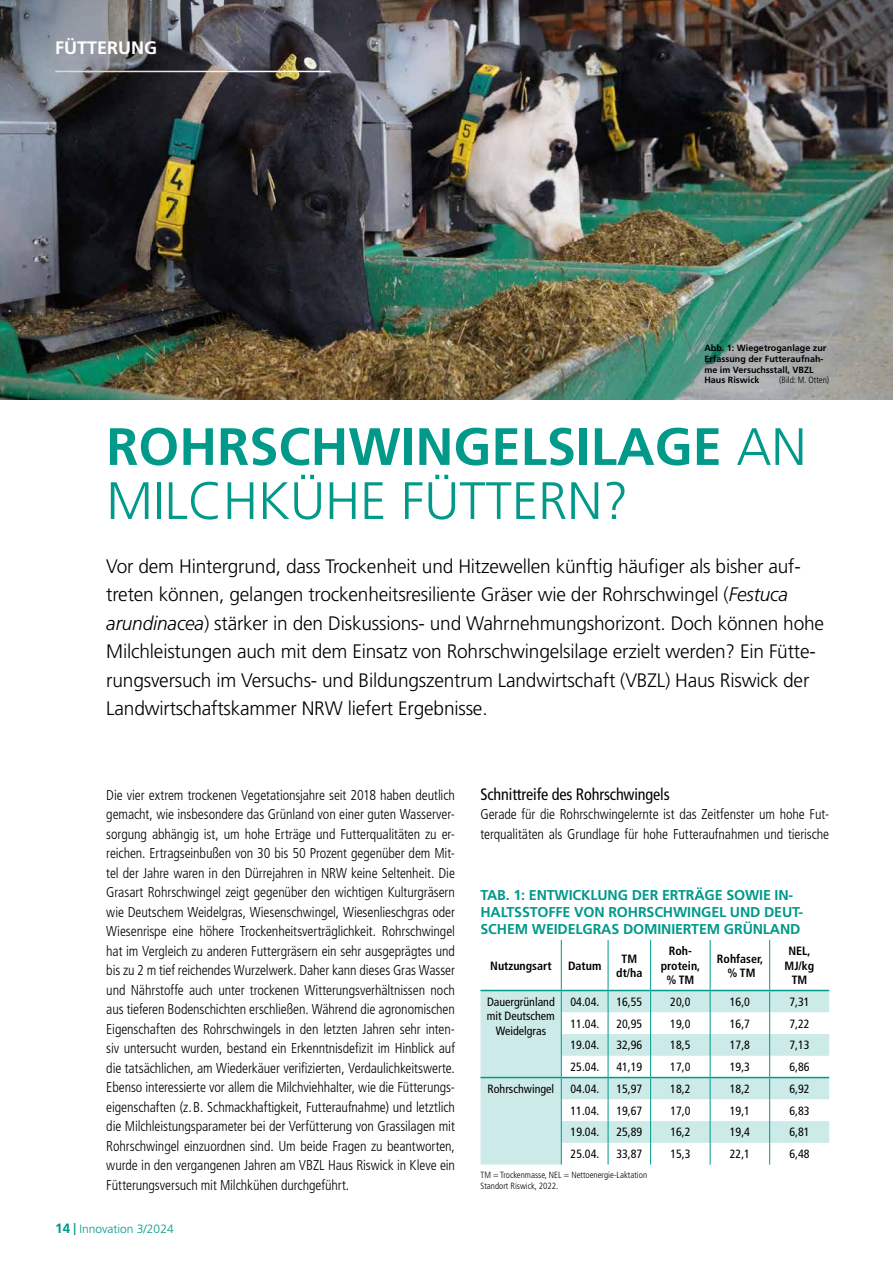
<style>
.page{position:relative;width:893px;height:1263px;background:#fff}
.page>*{position:absolute;margin:0;border:0;box-sizing:border-box;transform-origin:0 0}
.t1{font:700 52.5px/54px "Frutiger LT Std";color:#00998a}
.t2{font:300 19.5px/28.5px "Frutiger LT Std";letter-spacing:-.01em;color:#000}
.t3{font:700 18px "Frutiger LT Std";color:#fff}
.t4{font:condensed 16.5px "Frutiger LT Std";letter-spacing:-.01em;color:#000}
.t5{font:300 condensed 14.25px/19.5px "Frutiger LT Std";letter-spacing:-.005em;color:#000;text-align:justify}
.t6{font:700 14.25px/17.1px "Frutiger LT Std";letter-spacing:-.01em;color:#00998a}
.t7{font:condensed 12px/14.4px "Frutiger LT Std";color:#000;text-align:center}
.t8{font:700 condensed 12px/14.4px "Frutiger LT Std";color:#000;text-align:center}
.t9{font:300 12px "Frutiger LT Std";color:#00998a}
.t10{font:700 9px/10.8px "Frutiger LT Std";color:#000}
.t11{font:300 condensed 9px/10.8px "Frutiger LT Std";color:#000}
.s1{font-weight:300}
.s2{font-style:italic}
.s3{font-weight:700;font-size:13.5px}
.s4{font-weight:700}
</style>
<div class="page">
<img style="left:0;top:0;width:893px;height:400px">
<svg style="left:480px;top:940px;width:349px;height:225px"></svg>
<svg style="left:480px;top:991px;width:349px;height:173px;fill:#ccebe8"></svg>
<hr style="left:561px;top:940px;width:1px;height:50px;background:#00998a">
<hr style="left:608px;top:940px;width:1px;height:50px;background:#00998a">
<hr style="left:650px;top:940px;width:1px;height:50px;background:#00998a">
<hr style="left:710px;top:940px;width:1px;height:50px;background:#00998a">
<hr style="left:769px;top:940px;width:1px;height:50px;background:#00998a">
<svg style="left:608px;top:991px;width:1px;height:173px"></svg>
<svg style="left:650px;top:991px;width:1px;height:173px"></svg>
<svg style="left:710px;top:991px;width:1px;height:173px"></svg>
<svg style="left:769px;top:991px;width:1px;height:173px"></svg>
<svg style="left:561px;top:991px;width:1px;height:173px"></svg>
<hr style="left:480px;top:1077px;width:81px;height:1px;background:#00998a">
<hr style="left:561px;top:1077px;width:47px;height:1px;background:#00998a">
<hr style="left:608px;top:1077px;width:43px;height:1px;background:#00998a">
<hr style="left:651px;top:1077px;width:59px;height:1px;background:#00998a">
<hr style="left:710px;top:1077px;width:60px;height:1px;background:#00998a">
<hr style="left:770px;top:1077px;width:59px;height:1px;background:#00998a">
<hr style="left:480px;top:990px;width:81px;height:1px;background:#00998a">
<hr style="left:561px;top:990px;width:47px;height:1px;background:#00998a">
<hr style="left:608px;top:990px;width:43px;height:1px;background:#00998a">
<hr style="left:651px;top:990px;width:59px;height:1px;background:#00998a">
<hr style="left:710px;top:990px;width:60px;height:1px;background:#00998a">
<hr style="left:770px;top:990px;width:59px;height:1px;background:#00998a">
<hr style="left:55px;top:71px;width:275px;height:1px;background:#fff">
<svg style="left:0;top:0;width:298px;height:141px;background:#54565c"></svg>
<p class="t3" style="left:55px;top:37px;width:35px">Fütterung</p>
<p class="t10" style="left:704px;top:343px;width:123px">Abb. 1: Wiegetroganlage zur<br>Erfassung der Futteraufnah&shy;me im Versuchsstall, VBZL<br>Haus Riswick</p>
<p class="t11" style="left:779px;top:375px;width:51px">(Bild: M. Otten)</p>
<h1 class="t1" style="left:106px;top:420px;width:702px">ROHRSCHWINGELSILAGE <span class="s1">AN<br>MILCHKÜHE FÜTTERN?</span></h1>
<p class="t2" style="left:106px;top:552px;width:719px">Vor dem Hintergrund, dass Trockenheit und Hitzewellen künftig häufiger als bisher auf&shy;treten können, gelangen trockenheitsresiliente Gräser wie der Rohrschwingel (<span class="s2">Festuca arundinacea</span>) stärker in den Diskussions- und Wahrnehmungshorizont. Doch können hohe Milchleistungen auch mit dem Einsatz von Rohrschwingelsilage erzielt werden? Ein Fütte&shy;rungsversuch im Versuchs- und Bildungszentrum Landwirtschaft (VBZL) Haus Riswick der Landwirtschaftskammer NRW liefert Ergebnisse.</p>
<p class="t5" style="left:106px;top:785px;width:350px">Die vier extrem trockenen Vegetationsjahre seit 2018 haben deutlich gemacht, wie insbesondere das Grünland von einer guten Wasserver&shy;sorgung abhängig ist, um hohe Erträge und Futterqualitäten zu er&shy;reichen. Ertragseinbußen von 30 bis 50 Prozent gegenüber dem Mit&shy;tel der Jahre waren in den Dürrejahren in NRW keine Seltenheit. Die Grasart Rohrschwingel zeigt gegenüber den wichtigen Kulturgräsern wie Deutschem Weidelgras, Wiesenschwingel, Wiesenlieschgras oder Wiesenrispe eine höhere Trockenheitsverträglichkeit. Rohrschwingel hat im Vergleich zu anderen Futtergräsern ein sehr ausgeprägtes und bis zu 2 m tief reichendes Wurzelwerk. Daher kann dieses Gras Wasser und Nährstoffe auch unter trockenen Witterungsverhältnissen noch aus tieferen Bodenschichten erschließen. Während die agronomischen Eigenschaften des Rohrschwingels in den letzten Jahren sehr inten&shy;siv untersucht wurden, bestand ein Erkenntnisdefizit im Hinblick auf die tatsächlichen, am Wiederkäuer verifizierten, Verdaulichkeitswerte.<br>Ebenso interessierte vor allem die Milchviehhalter, wie die Fütterungs&shy;eigenschaften (z.B. Schmackhaftigkeit, Futteraufnahme) und letztlich die Milchleistungsparameter bei der Verfütterung von Grassilagen mit Rohrschwingel einzuordnen sind. Um beide Fragen zu beantworten, wurde in den vergangenen Jahren am VBZL Haus Riswick in Kleve ein Fütterungsversuch mit Milchkühen durchgeführt.</p>
<p class="t4" style="left:480px;top:784px;width:191px">Schnittreife des Rohrschwingels</p>
<p class="t5" style="left:480px;top:805px;width:350px">Gerade für die Rohrschwingelernte ist das Zeitfenster um hohe Fut&shy;terqualitäten als Grundlage für hohe Futteraufnahmen und tierische</p>
<p class="t6" style="left:480px;top:886px;width:324px">TAB. 1: ENTWICKLUNG DER ERTRÄGE SOWIE IN-<br>HALTSSTOFFE VON ROHRSCHWINGEL UND DEUT-<br>SCHEM WEIDELGRAS DOMINIERTEM GRÜNLAND</p>
<p class="t8" style="left:490px;top:958px;width:63px">Nutzungsart</p>
<p class="t8" style="left:568px;top:958px;width:35px">Datum</p>
<p class="t8" style="left:616px;top:951px;width:28px">TM dt/ha</p>
<p class="t8" style="left:661px;top:944px;width:41px">Roh&shy;protein, % TM</p>
<p class="t8" style="left:717px;top:951px;width:48px">Rohfaser, % TM</p>
<p class="t8" style="left:784px;top:944px;width:31px">NEL,<br>MJ/kg<br>TM</p>
<p class="t7" style="left:487px;top:994px;width:70px">Dauergrünland mit Deutschem<br>Weidelgras</p>
<p class="t7" style="left:570px;top:994px;width:30px">04.04.</p>
<p class="t7" style="left:616px;top:994px;width:27px">16,55</p>
<p class="t7" style="left:670px;top:994px;width:22px">20,0</p>
<p class="t7" style="left:730px;top:994px;width:22px">16,0</p>
<p class="t7" style="left:789px;top:994px;width:22px">7,31</p>
<p class="t7" style="left:570px;top:1016px;width:30px">11.04.</p>
<p class="t7" style="left:616px;top:1016px;width:27px">20,95</p>
<p class="t7" style="left:670px;top:1016px;width:22px">19,0</p>
<p class="t7" style="left:730px;top:1016px;width:22px">16,7</p>
<p class="t7" style="left:789px;top:1016px;width:22px">7,22</p>
<p class="t7" style="left:570px;top:1038px;width:30px">19.04.</p>
<p class="t7" style="left:616px;top:1038px;width:27px">32,96</p>
<p class="t7" style="left:670px;top:1038px;width:22px">18,5</p>
<p class="t7" style="left:730px;top:1038px;width:22px">17,8</p>
<p class="t7" style="left:789px;top:1038px;width:22px">7,13</p>
<p class="t7" style="left:570px;top:1060px;width:30px">25.04.</p>
<p class="t7" style="left:616px;top:1060px;width:27px">41,19</p>
<p class="t7" style="left:670px;top:1060px;width:22px">17,0</p>
<p class="t7" style="left:730px;top:1060px;width:22px">19,3</p>
<p class="t7" style="left:789px;top:1060px;width:22px">6,86</p>
<p class="t7" style="left:488px;top:1082px;width:68px">Rohrschwingel</p>
<p class="t7" style="left:570px;top:1082px;width:30px">04.04.</p>
<p class="t7" style="left:616px;top:1082px;width:27px">15,97</p>
<p class="t7" style="left:670px;top:1082px;width:22px">18,2</p>
<p class="t7" style="left:730px;top:1082px;width:22px">18,2</p>
<p class="t7" style="left:789px;top:1082px;width:22px">6,92</p>
<p class="t7" style="left:571px;top:1103px;width:30px">11.04.</p>
<p class="t7" style="left:616px;top:1103px;width:27px">19,67</p>
<p class="t7" style="left:670px;top:1103px;width:22px">17,0</p>
<p class="t7" style="left:730px;top:1103px;width:22px">19,1</p>
<p class="t7" style="left:789px;top:1103px;width:22px">6,83</p>
<p class="t7" style="left:571px;top:1125px;width:30px">19.04.</p>
<p class="t7" style="left:616px;top:1125px;width:27px">25,89</p>
<p class="t7" style="left:670px;top:1125px;width:22px">16,2</p>
<p class="t7" style="left:730px;top:1125px;width:22px">19,4</p>
<p class="t7" style="left:789px;top:1125px;width:22px">6,81</p>
<p class="t7" style="left:571px;top:1147px;width:30px">25.04.</p>
<p class="t7" style="left:616px;top:1147px;width:27px">33,87</p>
<p class="t7" style="left:670px;top:1147px;width:22px">15,3</p>
<p class="t7" style="left:730px;top:1147px;width:22px">22,1</p>
<p class="t7" style="left:789px;top:1147px;width:22px">6,48</p>
<p class="t11" style="left:480px;top:1169px;width:168px">TM = Trockenmasse, NEL = Nettoenergie-Laktation<br>Standort Riswick, 2022.</p>
<p class="t9" style="left:55px;top:1222px;width:120px"><span class="s3">14</span> <span class="s4">|</span> Innovation 3/2024</p>
</div>
